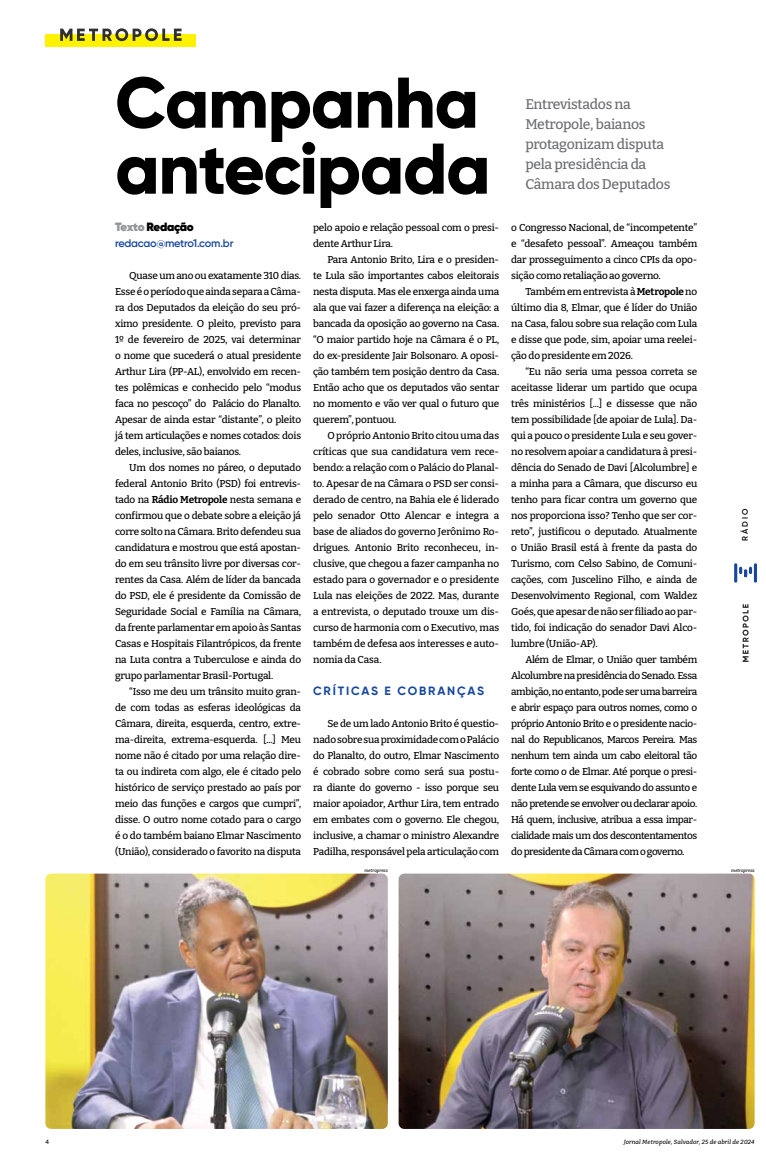
<style>
.page{position:relative;width:766px;height:1163px;background:#fff}
.page>*{position:absolute;margin:0;border:0;box-sizing:border-box;transform-origin:0 0}
.t1{font:800 71.5px/65.9px "Gilroy";letter-spacing:-.02em;color:#000}
.t2{font:500 14px/20px "Bitter";letter-spacing:-.02em;color:#6d6e71}
.t3{font:700 12px "Gilroy";letter-spacing:.15em;color:#17479e}
.t4{font:800 12px "Gilroy";letter-spacing:-.025em;color:#000}
.t5{font:600 11px "Gilroy";letter-spacing:-.02em;color:#17479e}
.t6{font:500 10px/16px "Bitter";letter-spacing:-.02em;color:#000;text-align:justify}
.t7{font:600 8px "Gilroy";letter-spacing:.26em;color:#000}
.t8{font:italic 500 6px "Bitter";letter-spacing:.02em;color:#000}
.t9{font:500 6px "Bitter";color:#000}
.t10{font:italic 500 4.5px "Bitter";color:#000}
.s1{color:#939598}
.s2{font-weight:700}
</style>
<div class="page">
<img style="left:398px;top:873px;width:356px;height:255px">
<img style="left:45px;top:873px;width:342px;height:255px">
<svg style="left:742px;top:604px;width:6px;height:58px"></svg>
<hr style="left:734px;top:563px;width:3px;height:19px;background:#17479e;border-radius:2px">
<hr style="left:753px;top:563px;width:3px;height:19px;background:#17479e;border-radius:2px">
<svg style="left:739px;top:566px;width:12px;height:11px"></svg>
<div style="left:45px;top:34px;width:151px;height:12px;background:#fff200"></div>
<svg style="left:60px;top:28px;width:122px;height:13px"></svg>
<h1 class="t1" style="left:115px;top:69px;width:377px">Campanha antecipada</h1>
<p class="t4" style="left:115px;top:219px;width:80px"><span class="s1">Texto</span> Redação</p>
<p class="t5" style="left:115px;top:236px;width:120px">redacao@metro1.com.br</p>
<p class="t6" style="left:115px;top:267px;width:187px;text-indent:14px">Quase um ano ou exatamente 310 dias.<br>Esse é o período que ainda separa a Câma&shy;ra dos Deputados da eleição do seu pró&shy;ximo presidente. O pleito, previsto para 1º de fevereiro de 2025, vai determinar o nome que sucederá o atual presidente Arthur Lira (PP-AL), envolvido em recen&shy;tes polêmicas e conhecido pelo “modus faca no pescoço” do Palácio do Planalto.<br>Apesar de ainda estar “distante”, o pleito já tem articulações e nomes cotados: dois deles, inclusive, são baianos.</p>
<p class="t6" style="left:115px;top:459px;width:187px;text-indent:14px">Um dos nomes no páreo, o deputado federal Antonio Brito (PSD) foi entrevis&shy;tado na <span class="s2">Rádio Metropole</span> nesta semana e confirmou que o debate sobre a eleição já corre solto na Câmara. Brito defendeu sua candidatura e mostrou que está apostan&shy;do em seu trânsito livre por diversas cor&shy;rentes da Casa. Além de líder da bancada do PSD, ele é presidente da Comissão de Seguridade Social e Família na Câmara, da frente parlamentar em apoio às Santas Casas e Hospitais Filantrópicos, da frente na Luta contra a Tuberculose e ainda do grupo parlamentar Brasil-Portugal.</p>
<p class="t6" style="left:115px;top:683px;width:187px;text-indent:14px">“Isso me deu um trânsito muito gran&shy;de com todas as esferas ideológicas da Câmara, direita, esquerda, centro, extre&shy;ma-direita, extrema-esquerda. [...] Meu nome não é citado por uma relação dire&shy;ta ou indireta com algo, ele é citado pelo histórico de serviço prestado ao país por meio das funções e cargos que cumpri”, disse. O outro nome cotado para o cargo é o do também baiano Elmar Nascimento (União), considerado o favorito na disputa</p>
<p class="t6" style="left:313px;top:219px;width:187px">pelo apoio e relação pessoal com o presi&shy;dente Arthur Lira.</p>
<p class="t6" style="left:313px;top:251px;width:187px;text-indent:14px">Para Antonio Brito, Lira e o presiden&shy;te Lula são importantes cabos eleitorais nesta disputa. Mas ele enxerga ainda uma ala que vai fazer a diferença na eleição: a bancada da oposição ao governo na Casa. “O maior partido hoje na Câmara é o PL, do ex-presidente Jair Bolsonaro. A oposi&shy;ção também tem posição dentro da Casa.<br>Então acho que os deputados vão sentar no momento e vão ver qual o futuro que querem”, pontuou.</p>
<p class="t6" style="left:313px;top:427px;width:187px;text-indent:14px">O próprio Antonio Brito citou uma das críticas que sua candidatura vem rece&shy;bendo: a relação com o Palácio do Planal&shy;to. Apesar de na Câmara o PSD ser consi&shy;derado de centro, na Bahia ele é liderado pelo senador Otto Alencar e integra a base de aliados do governo Jerônimo Ro&shy;drigues. Antonio Brito reconheceu, in&shy;clusive, que chegou a fazer campanha no estado para o governador e o presidente Lula nas eleições de 2022. Mas, durante a entrevista, o deputado trouxe um dis&shy;curso de harmonia com o Executivo, mas também de defesa aos interesses e auto&shy;nomia da Casa.</p>
<p class="t3" style="left:313px;top:683px;width:172px">CRÍTICAS E COBRANÇAS</p>
<p class="t6" style="left:313px;top:715px;width:187px;text-indent:14px">Se de um lado Antonio Brito é questio&shy;nado sobre sua proximidade com o Palácio do Planalto, do outro, Elmar Nascimento é cobrado sobre como será sua postu&shy;ra diante do governo - isso porque seu maior apoiador, Arthur Lira, tem entrado em embates com o governo. Ele chegou, inclusive, a chamar o ministro Alexandre Padilha, responsável pela articulação com</p>
<h2 class="t2" style="left:525px;top:94px;width:146px">Entrevistados na<br>Metropole, baianos protagonizam disputa pela presidência da<br>Câmara dos Deputados</h2>
<p class="t6" style="left:511px;top:219px;width:187px">o Congresso Nacional, de “incompetente” e “desafeto pessoal”. Ameaçou também dar prosseguimento a cinco CPIs da opo&shy;sição como retaliação ao governo.</p>
<p class="t6" style="left:511px;top:283px;width:187px;text-indent:14px">Também em entrevista à <span class="s2">Metropole</span> no último dia 8, Elmar, que é líder do União na Casa, falou sobre sua relação com Lula e disse que pode, sim, apoiar uma reelei&shy;ção do presidente em 2026.</p>
<p class="t6" style="left:511px;top:363px;width:187px;text-indent:14px">“Eu não seria uma pessoa correta se aceitasse liderar um partido que ocupa três ministérios [...] e dissesse que não tem possibilidade [de apoiar de Lula]. Da&shy;qui a pouco o presidente Lula e seu gover&shy;no resolvem apoiar a candidatura à presi&shy;dência do Senado de Davi [Alcolumbre] e a minha para a Câmara, que discurso eu tenho para ficar contra um governo que nos proporciona isso? Tenho que ser cor&shy;reto”, justificou o deputado. Atualmente o União Brasil está à frente da pasta do Turismo, com Celso Sabino, de Comuni&shy;cações, com Juscelino Filho, e ainda de Desenvolvimento Regional, com Waldez Goés, que apesar de não ser filiado ao par&shy;tido, foi indicação do senador Davi Alco&shy;lumbre (União-AP).</p>
<p class="t6" style="left:511px;top:651px;width:187px;text-indent:14px">Além de Elmar, o União quer também Alcolumbre na presidência do Senado. Essa ambição, no entanto, pode ser uma barreira e abrir espaço para outros nomes, como o próprio Antonio Brito e o presidente nacio&shy;nal do Republicanos, Marcos Pereira. Mas nenhum tem ainda um cabo eleitoral tão forte como o de Elmar. Até porque o presi&shy;dente Lula vem se esquivando do assunto e não pretende se envolver ou declarar apoio.<br>Há quem, inclusive, atribua a essa impar&shy;cialidade mais um dos descontentamentos do presidente da Câmara com o governo.</p>
<p class="t7" style="left:740px;top:541px;width:34px;rotate:-90deg">RÁDIO</p>
<p class="t10" style="left:364px;top:867px;width:25px">metropress</p>
<p class="t10" style="left:731px;top:867px;width:25px">metropress</p>
<p class="t9" style="left:45px;top:1137px;width:5px">4</p>
<p class="t8" style="left:623px;top:1137px;width:132px">Jornal Metropole, Salvador, 25 de abril de 2024</p>
</div>
